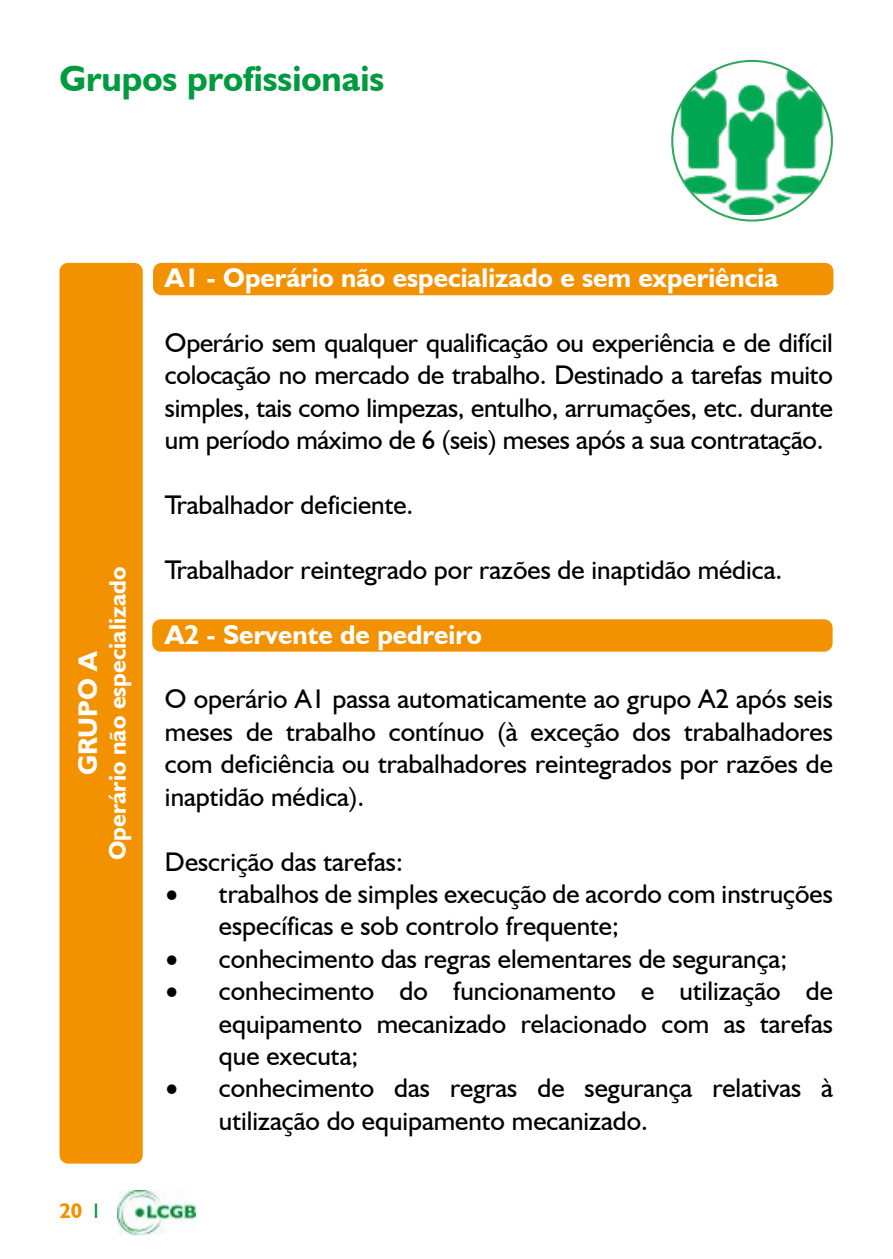
<style>
.page{position:relative;width:893px;height:1259px;background:#fff}
.page>*{position:absolute;margin:0;border:0;box-sizing:border-box;transform-origin:0 0}
.t1{font:700 36px "Humanist 521 BT";color:#009b3e}
.t2{font:27px/32.4px "Humanist 521 BT";color:#000;text-align:justify}
.t3{font:700 27px "Humanist 521 BT";color:#fff}
.t4{font:700 24px "Humanist 521 BT";color:#fff}
.t5{font:700 21px "Humanist 521 BT";color:#f39200}
.s1{font-weight:400;color:#009b3e}
.s2{font-family:"Minion Pro";font-size:36px}
</style>
<div class="page">
<img style="left:117px;top:1190px;width:78px;height:44px">
<div style="left:152px;top:619px;width:681px;height:32px;background:#f39200;border-radius:9px"></div>
<div style="left:153px;top:263px;width:680px;height:32px;background:#f39200;border-radius:9px"></div>
<img style="left:676px;top:64px;width:151px;height:151px">
<div style="left:60px;top:263px;width:83px;height:900px;background:#f39200;border-radius:9px"></div>
<h1 class="t1" style="left:60px;top:56px;width:326px">Grupos profissionais</h1>
<p class="t3" style="left:165px;top:261px;width:615px">A1 - Operário não especializado e sem experiência</p>
<p class="t2" style="left:165px;top:326px;width:669px">Operário sem qualquer qualificação ou experiência e de difícil colocação no mercado de trabalho. Destinado a tarefas muito simples, tais como limpezas, entulho, arrumações, etc. durante um período máximo de 6 (seis) meses após a sua contratação.</p>
<p class="t3" style="left:71px;top:775px;width:126px;rotate:-90deg">GRUPO A</p>
<p class="t4" style="left:103px;top:860px;width:295px;rotate:-90deg">Operário não especializado</p>
<p class="t5" style="left:60px;top:1198px;width:41px">20 <span class="s1">I</span></p>
<p class="t2" style="left:165px;top:488px;width:250px">Trabalhador deficiente.</p>
<p class="t2" style="left:165px;top:553px;width:619px">Trabalhador reintegrado por razões de inaptidão médica.</p>
<p class="t3" style="left:165px;top:617px;width:318px">A2 - Servente de pedreiro</p>
<p class="t2" style="left:165px;top:682px;width:669px">O operário A1 passa automaticamente ao grupo A2 após seis meses de trabalho contínuo (à exceção dos trabalhadores com deficiência ou trabalhadores reintegrados por razões de inaptidão médica).</p>
<p class="t2" style="left:165px;top:844px;width:239px">Descrição das tarefas:</p>
<p class="t2" style="left:219px;top:877px;width:615px;text-indent:-54px"><span class="s2">•</span> trabalhos de simples execução de acordo com instruções específicas e sob controlo frequente;</p>
<p class="t2" style="left:165px;top:941px;width:624px"><span class="s2">•</span> conhecimento das regras elementares de segurança;</p>
<p class="t2" style="left:219px;top:974px;width:615px;text-indent:-54px"><span class="s2">•</span> conhecimento do funcionamento e utilização de equipamento mecanizado relacionado com as tarefas que executa;</p>
<p class="t2" style="left:219px;top:1071px;width:615px;text-indent:-54px"><span class="s2">•</span> conhecimento das regras de segurança relativas à utilização do equipamento mecanizado.</p>
</div>
